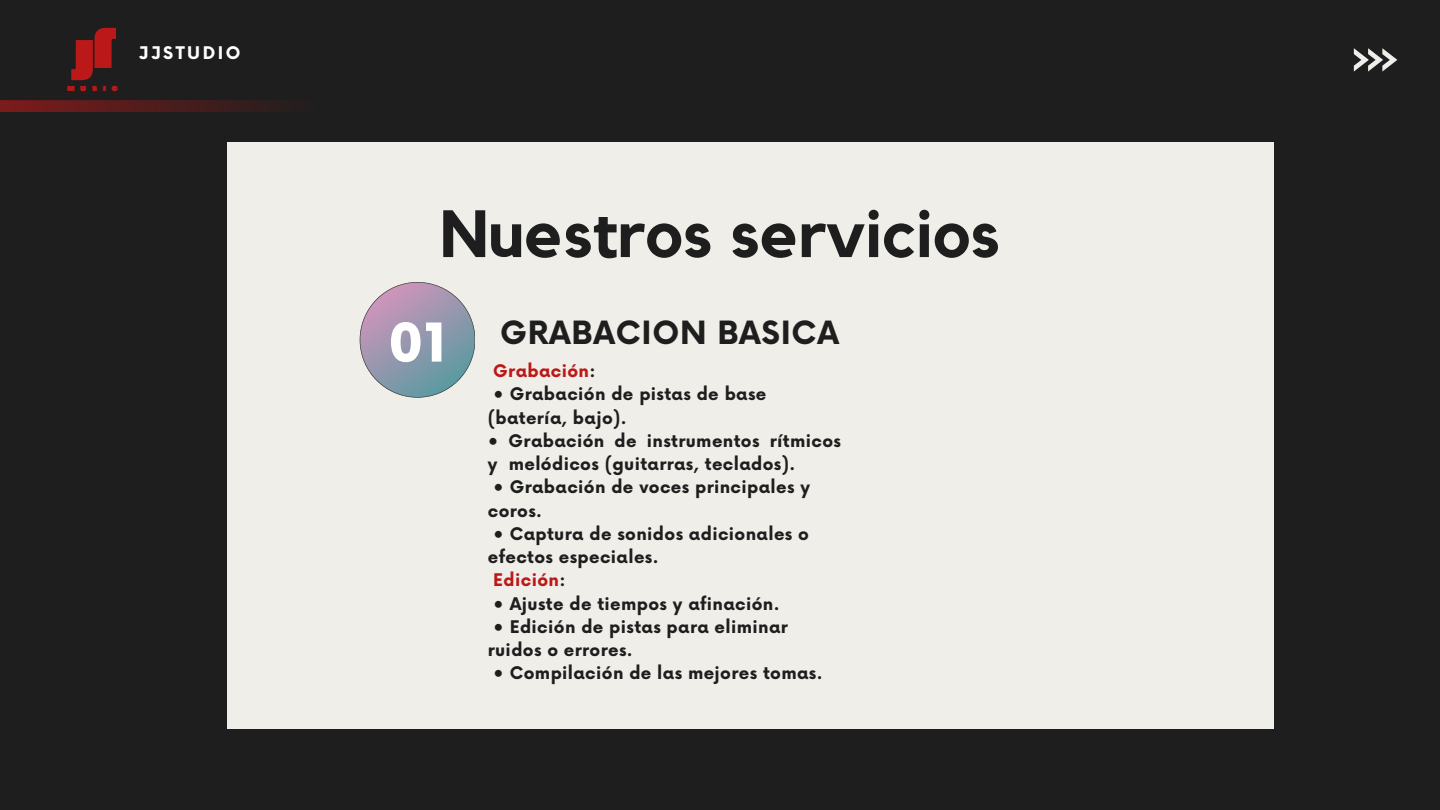
<style>
.page{position:relative;width:1440px;height:810px;background:#1e1e1e}
.page>*{position:absolute;margin:0;border:0;box-sizing:border-box;transform-origin:0 0}
.t1{font:700 66px "Kollektif";color:#1e1e1e}
.t2{font:60.4px "Extenda 80 Peta";color:#bb1919}
.t3{font:900 52.1px "Now";color:#fff}
.t4{font:700 31.2px "Now";letter-spacing:.02em;color:#1e1e1e}
.t5{font:700 17px/23.2px "Now";letter-spacing:.02em;color:#1e1e1e}
.t6{font:700 17px "Now";letter-spacing:.02em;color:#bb1919}
.t7{font:700 17px "Now";letter-spacing:.15em;color:#fff}
.t8{font:7.6px "Extenda 100 Yotta";color:#bb1919}
.s1{color:#1e1e1e}
</style>
<div class="page">
<svg style="left:0;top:100px;width:286px;height:12px;background:#521c1c"></svg>
<div style="left:227px;top:142px;width:1047px;height:587px;background:#efeee9"></div>
<svg style="left:360px;top:282px;width:115px;height:116px"></svg>
<svg style="left:1354px;top:48px;width:43px;height:23px"></svg>
<p class="t2" style="left:117px;top:75px;width:24px;rotate:-180deg">J</p>
<p class="t2" style="left:71px;top:33px;width:24px">J</p>
<p class="t8" style="left:81px;top:85px;width:39px">USIC</p>
<p class="t8" style="left:68px;top:85px;width:9px">M</p>
<p class="t7" style="left:139px;top:44px;width:103px">JJSTUDIO</p>
<p class="t1" style="left:440px;top:204px;width:561px">Nuestros servicios</p>
<p class="t3" style="left:388px;top:315px;width:60px">01</p>
<p class="t4" style="left:500px;top:316px;width:341px">GRABACION BASICA</p>
<p class="t6" style="left:493px;top:362px;width:104px">Grabación<span class="s1">:</span></p>
<p class="t5" style="left:488px;top:384px;width:280px;text-indent:5px">• Grabación de pistas de base (batería, bajo).</p>
<p class="t5" style="left:488px;top:430px;width:355px">• Grabación de instrumentos rítmicos y melódicos (guitarras, teclados).</p>
<p class="t5" style="left:488px;top:477px;width:324px;text-indent:5px">• Grabación de voces principales y coros.</p>
<p class="t5" style="left:488px;top:523px;width:323px;text-indent:5px">• Captura de sonidos adicionales o efectos especiales.</p>
<p class="t6" style="left:493px;top:571px;width:74px">Edición<span class="s1">:</span></p>
<p class="t5" style="left:493px;top:593px;width:288px">• Ajuste de tiempos y afinación.</p>
<p class="t5" style="left:488px;top:616px;width:302px;text-indent:5px">• Edición de pistas para eliminar ruidos o errores.</p>
<p class="t5" style="left:493px;top:663px;width:331px">• Compilación de las mejores tomas.</p>
</div>
